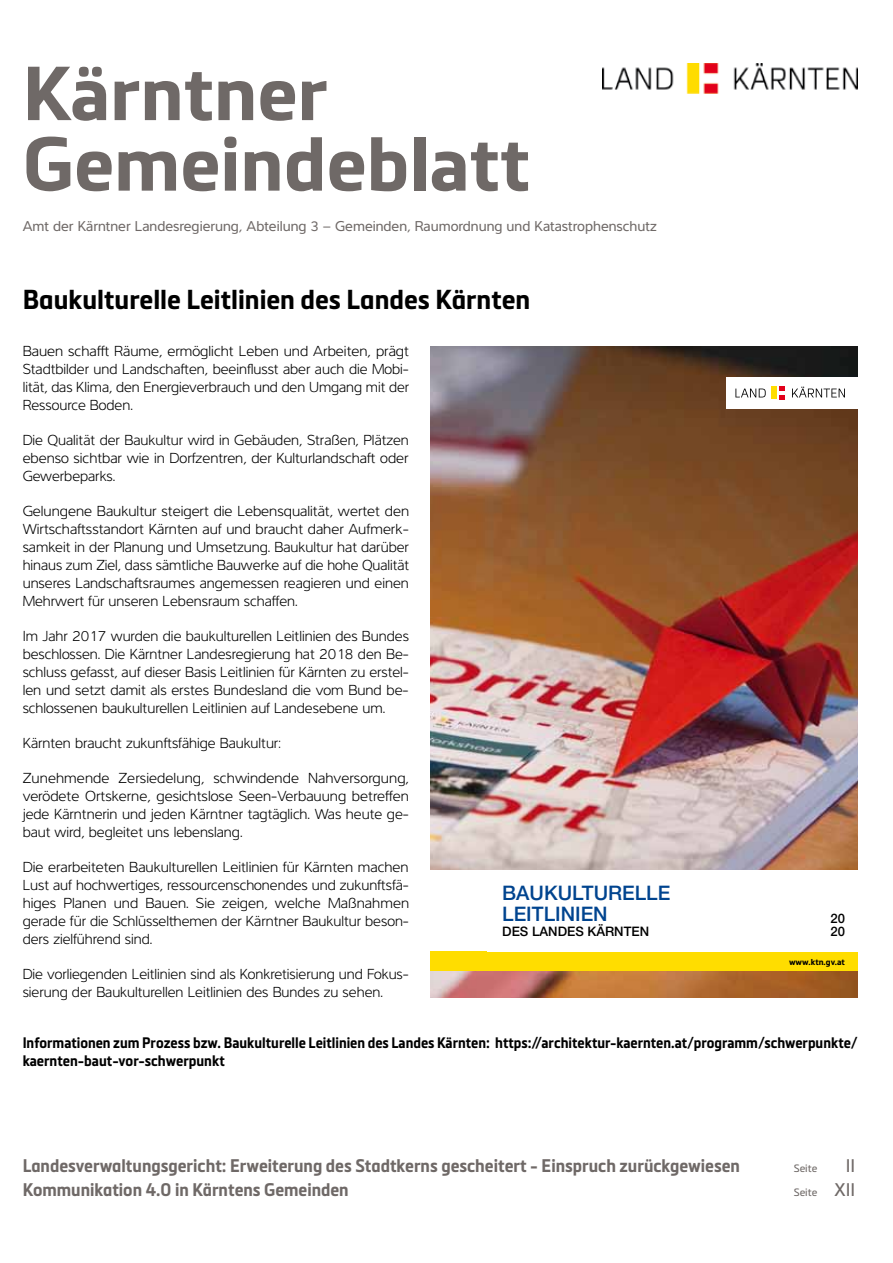
<style>
.page{position:relative;width:893px;height:1263px;background:#fff}
.page>*{position:absolute;margin:0;border:0;box-sizing:border-box;transform-origin:0 0}
.t1{font:700 75.15px/70.5px "Metronic Land Kaernten";color:#6f6967}
.t2{font:700 27px "Metronic W01";color:#000;scale:.95 1}
.t3{font:500 20.1px/20.9px "Helvetica Neue LT Std";color:#00448f}
.t4{font:700 18px "Metronic W01";color:#6f6967;scale:.91 1}
.t5{font:18px "Metronic Land Kaernten";color:#6f6967}
.t6{font:300 15px/18px "Interval Pro";color:#000;text-align:justify}
.t7{font:700 15px/18px "Metronic Land Kaernten";color:#000;scale:.89 1}
.t8{font:14.7px "Interval Pro";color:#6f6967}
.t9{font:500 13.05px/13px "Helvetica Neue LT Std";color:#000}
.t10{font:10.5px "Metronic Land Kaernten";color:#6f6967}
.t11{font:700 8.55px "Metronic Land Kaernten";color:#000}
.s1{font-size:18px}
</style>
<div class="page">
<img style="left:602px;top:64px;width:255px;height:29px">
<img style="left:430px;top:347px;width:427px;height:650px">
<div style="left:726px;top:377px;width:131px;height:32px;background:#fff"></div>
<svg style="left:735px;top:387px;width:110px;height:12px"></svg>
<div style="left:772px;top:387px;width:5px;height:12px;background:#fd0"></div>
<div style="left:430px;top:870px;width:427px;height:82px;background:#fff"></div>
<div style="left:430px;top:952px;width:427px;height:19px;background:#fd0"></div>
<h1 class="t1" style="left:23px;top:57px;width:509px">Kärntner<br>Gemeindeblatt</h1>
<p class="t8" style="left:23px;top:215px;width:636px">Amt der Kärntner Landesregierung, Abteilung 3 – Gemeinden, Raumordnung und Katastrophenschutz</p>
<h2 class="t2" style="left:23px;top:284px;width:536px">Baukulturelle Leitlinien des Landes Kärnten</h2>
<p class="t6" style="left:23px;top:341px;width:388px">Bauen schafft Räume, ermöglicht Leben und Arbeiten, prägt Stadtbilder und Landschaften, beeinflusst aber auch die Mobi&shy;lität, das Klima, den Energieverbrauch und den Umgang mit der Ressource Boden.</p>
<p class="t6" style="left:23px;top:430px;width:388px">Die Qualität der Baukultur wird in Gebäuden, Straßen, Plätzen ebenso sichtbar wie in Dorfzentren, der Kulturlandschaft oder Gewerbeparks.</p>
<p class="t6" style="left:23px;top:501px;width:388px">Gelungene Baukultur steigert die Lebensqualität, wertet den Wirtschaftsstandort Kärnten auf und braucht daher Aufmerk&shy;samkeit in der Planung und Umsetzung. Baukultur hat darüber hinaus zum Ziel, dass sämtliche Bauwerke auf die hohe Qualität unseres Landschaftsraumes angemessen reagieren und einen Mehrwert für unseren Lebensraum schaffen.</p>
<p class="t6" style="left:23px;top:626px;width:388px">Im Jahr 2017 wurden die baukulturellen Leitlinien des Bundes beschlossen. Die Kärntner Landesregierung hat 2018 den Be&shy;schluss gefasst, auf dieser Basis Leitlinien für Kärnten zu erstel&shy;len und setzt damit als erstes Bundesland die vom Bund be&shy;schlossenen baukulturellen Leitlinien auf Landesebene um.</p>
<p class="t6" style="left:23px;top:733px;width:260px">Kärnten braucht zukunftsfähige Baukultur:</p>
<p class="t6" style="left:23px;top:768px;width:388px">Zunehmende Zersiedelung, schwindende Nahversorgung, verödete Ortskerne, gesichtslose Seen-Verbauung betreffen jede Kärntnerin und jeden Kärntner tagtäglich. Was heute ge&shy;baut wird, begleitet uns lebenslang.</p>
<p class="t6" style="left:23px;top:857px;width:388px">Die erarbeiteten Baukulturellen Leitlinien für Kärnten machen Lust auf hochwertiges, ressourcenschonendes und zukunftsfä&shy;higes Planen und Bauen. Sie zeigen, welche Maßnahmen gerade für die Schlüsselthemen der Kärntner Baukultur beson&shy;ders zielführend sind.</p>
<p class="t6" style="left:23px;top:964px;width:388px">Die vorliegenden Leitlinien sind als Konkretisierung und Fokus&shy;sierung der Baukulturellen Leitlinien des Bundes zu sehen.</p>
<p class="t7" style="left:23px;top:1034px;width:940px">Informationen zum Prozess bzw. Baukulturelle Leitlinien des Landes Kärnten: https://architektur-kaernten.at/programm/schwerpunkte/ kaernten-baut-vor-schwerpunkt</p>
<h3 class="t3" style="left:502px;top:882px;width:170px">BAUKULTURELLE<br>LEITLINIEN</h3>
<p class="t9" style="left:502px;top:925px;width:148px">DES LANDES KÄRNTEN</p>
<p class="t9" style="left:830px;top:912px;width:16px">20<br>20</p>
<p class="t11" style="left:789px;top:956px;width:57px">www.ktn.gv.at</p>
<p class="t4" style="left:23px;top:1155px;width:790px">Landesverwaltungsgericht: Erweiterung des Stadtkerns gescheitert - Einspruch zurückgewiesen</p>
<p class="t10" style="left:794px;top:1161px;width:25px">Seite</p>
<p class="t5" style="left:846px;top:1153px;width:11px">II</p>
<p class="t4" style="left:23px;top:1179px;width:360px">Kommunikation 4.0 in Kärntens Gemeinden</p>
<p class="t10" style="left:794px;top:1185px;width:63px">Seite <span class="s1">XII</span></p>
</div>
